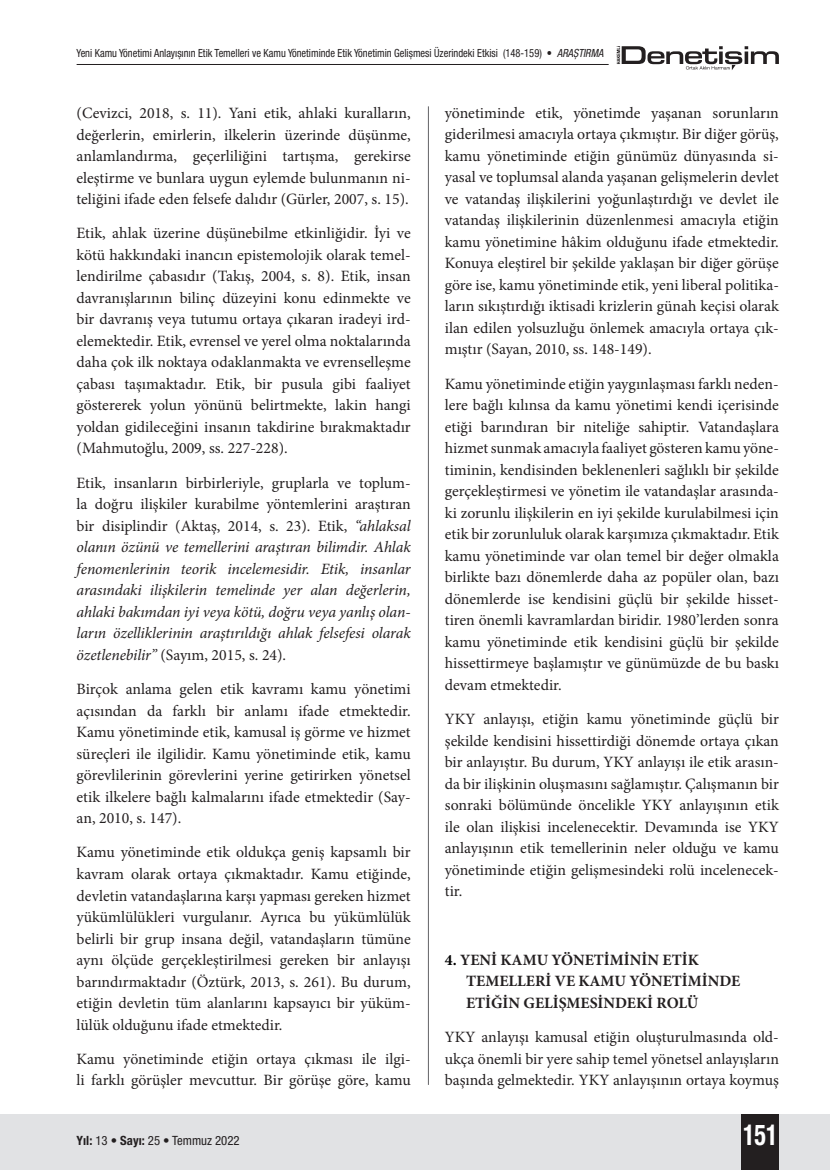
<style>
.page{position:relative;width:830px;height:1170px;background:#fff}
.page>*{position:absolute;margin:0;border:0;box-sizing:border-box;transform-origin:0 0}
.t1{font:700 condensed 28.8px "Helvetica Neue LT Pro";color:#fff;scale:.83 1}
.t2{font:15.75px/21.5px "Minion Pro";color:#231f20;text-align:justify}
.t3{font:italic 15.75px/21.5px "Minion Pro";letter-spacing:-.01em;color:#231f20;text-align:justify}
.t4{font:700 15.75px/21.5px "Minion Pro";color:#231f20}
.t5{font:condensed 12.75px "Helvetica Neue LT Pro";color:#231f20}
.t6{font:condensed 11.25px "Helvetica Neue LT Pro";color:#231f20;scale:.93 1}
.s1{font-style:italic}
.s2{font-style:normal}
.s3{color:#000001}
.s4{font-weight:700}
</style>
<div class="page">
<div style="left:0;top:1114px;width:829px;height:55px;background:#e1e2e4"></div>
<div style="left:741px;top:1114px;width:37px;height:55px;background:#231f20"></div>
<hr style="left:77px;top:64px;width:531px;height:1px;background:#231f20">
<svg style="left:616px;top:46px;width:162px;height:24px"></svg>
<hr style="left:428px;top:106px;width:1px;height:978px;background:#636366">
<p class="t6" style="left:77px;top:47px;width:567px">Yeni Kamu Yönetimi Anlayışının Etik Temelleri ve Kamu Yönetiminde Etik Yönetimin Gelişmesi Üzerindeki Etkisi (148-159) • <span class="s1">ARAŞTIRMA</span></p>
<p class="t2" style="left:77px;top:102px;width:335px">(Cevizci, 2018, s. 11). Yani etik, ahlaki kuralların, değerlerin, emirlerin, ilkelerin üzerinde düşünme, anlamlandırma, geçerliliğini tartışma, gerekirse eleştirme ve bunlara uygun eylemde bulunmanın ni&shy;teliğini ifade eden felsefe dalıdır (Gürler, 2007, s. 15).</p>
<p class="t2" style="left:77px;top:223px;width:335px">Etik, ahlak üzerine düşünebilme etkinliğidir. İyi ve kötü hakkındaki inancın epistemolojik olarak temel&shy;lendirilme çabasıdır (Takış, 2004, s. 8). Etik, insan davranışlarının bilinç düzeyini konu edinmekte ve bir davranış veya tutumu ortaya çıkaran iradeyi ird&shy;elemektedir. Etik, evrensel ve yerel olma noktalarında daha çok ilk noktaya odaklanmakta ve evrenselleşme çabası taşımaktadır. Etik, bir pusula gibi faaliyet göstererek yolun yönünü belirtmekte, lakin hangi yoldan gidileceğini insanın takdirine bırakmaktadır (Mahmutoğlu, 2009, ss. 227-228).</p>
<p class="t3" style="left:77px;top:472px;width:335px"><span class="s2">Etik, insanların birbirleriyle, gruplarla ve toplum&shy;la doğru ilişkiler kurabilme yöntemlerini araştıran bir disiplindir (Aktaş, 2014, s. 23). Etik,</span> “ahlaksal olanın özünü ve temellerini araştıran bilimdir. Ahlak fenomenlerinin teorik incelemesidir. Etik, insanlar arasındaki ilişkilerin temelinde yer alan değerlerin, ahlaki bakımdan iyi veya kötü, doğru veya yanlış olan&shy;ların özelliklerinin araştırıldığı ahlak felsefesi olarak özetlenebilir” <span class="s2">(Sayım, 2015, s. 24).</span></p>
<p class="t2" style="left:77px;top:678px;width:335px">Birçok anlama gelen etik kavramı kamu yönetimi açısından da farklı bir anlamı ifade etmektedir.<br>Kamu yönetiminde etik, kamusal iş görme ve hizmet süreçleri ile ilgilidir. Kamu yönetiminde etik, kamu görevlilerinin görevlerini yerine getirirken yönetsel etik ilkelere bağlı kalmalarını ifade etmektedir (Say&shy;an, 2010, s. 147).</p>
<p class="t2" style="left:77px;top:841px;width:335px">Kamu yönetiminde etik oldukça geniş kapsamlı bir kavram olarak ortaya çıkmaktadır. Kamu etiğinde, devletin vatandaşlarına karşı yapması gereken hizmet yükümlülükleri vurgulanır. Ayrıca bu yükümlülük belirli bir grup insana değil, vatandaşların tümüne aynı ölçüde gerçekleştirilmesi gereken bir anlayışı barındırmaktadır (Öztürk, 2013, s. 261). Bu durum, etiğin devletin tüm alanlarını kapsayıcı bir yüküm&shy;lülük olduğunu ifade etmektedir.</p>
<p class="t2" style="left:77px;top:1048px;width:335px">Kamu yönetiminde etiğin ortaya çıkması ile ilgi&shy;li farklı görüşler mevcuttur. Bir görüşe göre, kamu</p>
<p class="t2" style="left:444px;top:102px;width:335px">yönetiminde etik, yönetimde yaşanan sorunların giderilmesi amacıyla ortaya çıkmıştır. Bir diğer görüş, kamu yönetiminde etiğin günümüz dünyasında si&shy;yasal ve toplumsal alanda yaşanan gelişmelerin devlet ve vatandaş ilişkilerini yoğunlaştırdığı ve devlet ile vatandaş ilişkilerinin düzenlenmesi amacıyla etiğin kamu yönetimine hâkim olduğunu ifade etmektedir.<br>Konuya eleştirel bir şekilde yaklaşan bir diğer görüşe göre ise, kamu yönetiminde etik, yeni liberal politika&shy;ların sıkıştırdığı iktisadi krizlerin günah keçisi olarak ilan edilen yolsuzluğu önlemek amacıyla ortaya çık&shy;mıştır (Sayan, 2010, ss. 148-149).</p>
<p class="t2" style="left:444px;top:373px;width:335px">Kamu yönetiminde etiğin yaygınlaşması farklı neden&shy;lere bağlı kılınsa da kamu yönetimi kendi içerisinde etiği barındıran bir niteliğe sahiptir. Vatandaşlara hizmet sunmak amacıyla faaliyet gösteren kamu yöne&shy;timinin, kendisinden beklenenleri sağlıklı bir şekilde gerçekleştirmesi ve yönetim ile vatandaşlar arasında&shy;ki zorunlu ilişkilerin en iyi şekilde kurulabilmesi için etik bir zorunluluk olarak karşımıza çıkmaktadır. Etik kamu yönetiminde var olan temel bir değer olmakla birlikte bazı dönemlerde daha az popüler olan, bazı dönemlerde ise kendisini güçlü bir şekilde hisset&shy;tiren önemli kavramlardan biridir. 1980’lerden sonra kamu yönetiminde etik kendisini güçlü bir şekilde hissettirmeye başlamıştır ve günümüzde de bu baskı devam etmektedir.</p>
<p class="t2" style="left:444px;top:708px;width:335px">YKY anlayışı, etiğin kamu yönetiminde güçlü bir şekilde kendisini hissettirdiği dönemde ortaya çıkan bir anlayıştır. Bu durum, YKY anlayışı ile etik arasın&shy;da bir ilişkinin oluşmasını sağlamıştır. Çalışmanın bir sonraki bölümünde öncelikle YKY anlayışının etik ile olan ilişkisi incelenecektir. Devamında ise YKY anlayışının etik temellerinin neler olduğu ve kamu yönetiminde etiğin gelişmesindeki rolü incelenecek&shy;tir.</p>
<p class="t4" style="left:466px;top:948px;width:276px;text-indent:-21px"><span class="s3">4.</span> YENİ KAMU YÖNETİMİNİN ETİK<br>TEMELLERİ VE KAMU YÖNETİMİNDE<br>ETİĞİN GELİŞMESİNDEKİ ROLÜ</p>
<p class="t2" style="left:444px;top:1026px;width:335px">YKY anlayışı kamusal etiğin oluşturulmasında old&shy;ukça önemli bir yere sahip temel yönetsel anlayışların başında gelmektedir. YKY anlayışının ortaya koymuş</p>
<p class="t5" style="left:77px;top:1133px;width:164px"><span class="s4">Yıl:</span> 13 <span class="s4">• Sayı:</span> 25 <span class="s4">•</span> Temmuz 2022</p>
<h1 class="t1" style="left:742px;top:1117px;width:43px">151</h1>
</div>
